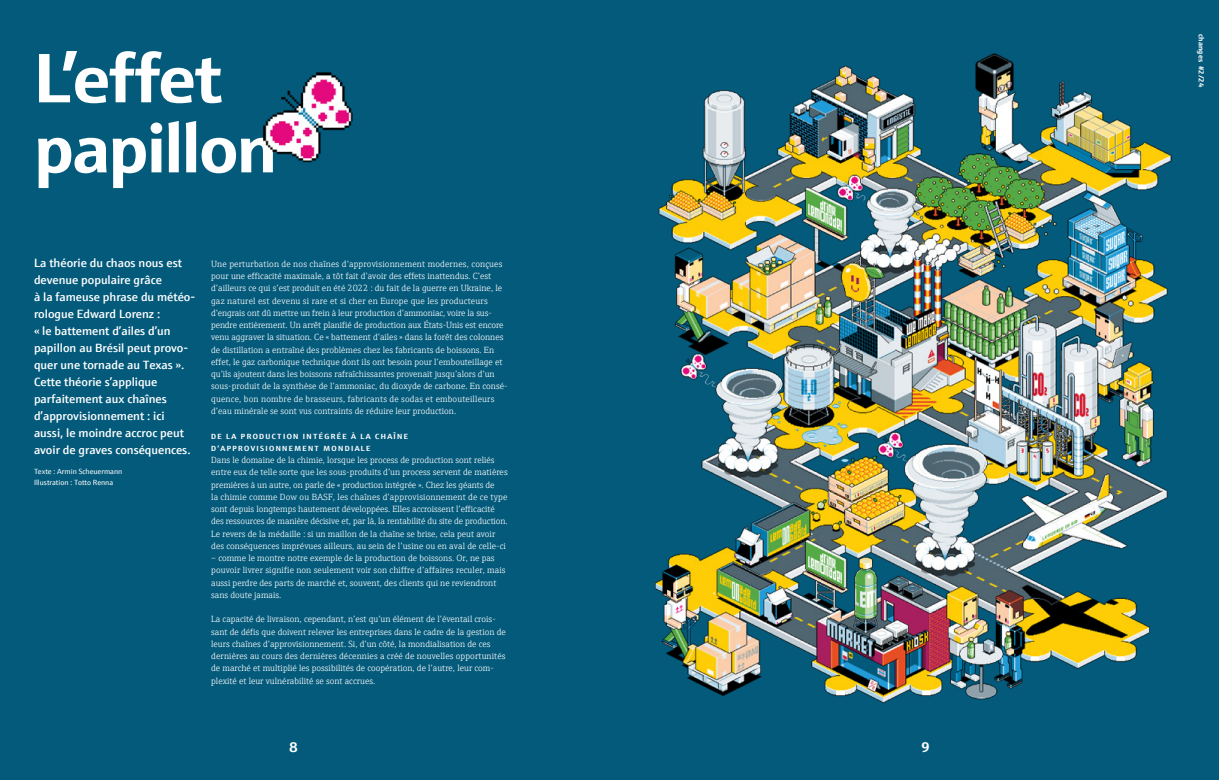
<style>
.page{position:relative;width:1219px;height:780px;background:#045a7b}
.page>*{position:absolute;margin:0;border:0;box-sizing:border-box;transform-origin:0 0}
.t1{font:700 70px/70px "E+H Sans";letter-spacing:-.02em;color:#fff}
.t2{font:700 14px "E+H Sans";color:#fff}
.t3{font:600 12px/17px "E+H Sans";color:#fff}
.t4{font:300 9px/12.2px "E+H Serif";color:#fff}
.t5{font:700 7.5px/12.2px "E+H Sans";letter-spacing:.18em;color:#fff}
.t6{font:7.5px/10.5px "E+H Sans";color:#fff}
.t7{font:700 7.5px "E+H Sans";letter-spacing:.01em;color:#fff}
</style>
<div class="page">
<img style="left:655px;top:53px;width:517px;height:651px">
<img style="left:263px;top:72px;width:90px;height:91px">
<h1 class="t1" style="left:34px;top:38px;width:245px">L’effet papillon</h1>
<p class="t3" style="left:34px;top:253px;width:163px">La théorie du chaos nous est devenue populaire grâce<br>à la fameuse phrase du météo&shy;rologue Edward Lorenz :<br>« le battement d’ailes d’un papillon au Brésil peut provo&shy;quer une tornade au Texas ».<br>Cette théorie s’applique parfaitement aux chaînes d’approvisionnement : ici aussi, le moindre accroc peut avoir de graves conséquences.</p>
<p class="t6" style="left:34px;top:466px;width:90px">Texte : Armin Scheuermann<br>Illustration : Totto Renna</p>
<p class="t4" style="left:211px;top:257px;width:298px">Une perturbation de nos chaînes d’approvisionnement modernes, conçues pour une efficacité maximale, a tôt fait d’avoir des effets inattendus. C’est d’ailleurs ce qui s’est produit en été 2022 : du fait de la guerre en Ukraine, le gaz naturel est devenu si rare et si cher en Europe que les producteurs d’engrais ont dû mettre un frein à leur production d’ammoniac, voire la sus&shy;pendre entièrement. Un arrêt planifié de production aux États-Unis est encore venu aggraver la situation. Ce « battement d’ailes » dans la forêt des colonnes de distillation a entraîné des problèmes chez les fabricants de boissons. En effet, le gaz carbonique technique dont ils ont besoin pour l’embouteillage et qu’ils ajoutent dans les boissons rafraîchissantes provenait jusqu’alors d’un sous-produit de la synthèse de l’ammoniac, du dioxyde de carbone. En consé&shy;quence, bon nombre de brasseurs, fabricants de sodas et embouteilleurs d’eau minérale se sont vus contraints de réduire leur production.</p>
<p class="t5" style="left:211px;top:429px;width:198px">DE LA PRODUCTION INTÉGRÉE À LA CHAÎNE<br>D’APPROVISIONNEMENT MONDIALE</p>
<p class="t4" style="left:211px;top:453px;width:298px">Dans le domaine de la chimie, lorsque les process de production sont reliés entre eux de telle sorte que les sous-produits d’un process servent de matières premières à un autre, on parle de « production intégrée ». Chez les géants de<br>la chimie comme Dow ou BASF, les chaînes d’approvisionnement de ce type sont depuis longtemps hautement développées. Elles accroissent l’efficacité des ressources de manière décisive et, par là, la rentabilité du site de production.<br>Le revers de la médaille : si un maillon de la chaîne se brise, cela peut avoir des conséquences imprévues ailleurs, au sein de l’usine ou en aval de celle-ci</p>
<p class="t4" style="left:211px;top:551px;width:296px">– comme le montre notre exemple de la production de boissons. Or, ne pas pouvoir livrer signifie non seulement voir son chiffre d’affaires reculer, mais aussi perdre des parts de marché et, souvent, des clients qui ne reviendront sans doute jamais.</p>
<p class="t4" style="left:211px;top:612px;width:296px">La capacité de livraison, cependant, n’est qu’un élément de l’éventail crois&shy;sant de défis que doivent relever les entreprises dans le cadre de la gestion de leurs chaînes d’approvisionnement. Si, d’un côté, la mondialisation de ces dernières au cours des dernières décennies a créé de nouvelles opportunités de marché et multiplié les possibilités de coopération, de l’autre, leur com&shy;plexité et leur vulnérabilité se sont accrues.</p>
<h2 class="t2" style="left:289px;top:735px;width:10px">8</h2>
<h2 class="t2" style="left:921px;top:735px;width:10px">9</h2>
<p class="t7" style="left:1207px;top:34px;width:54px;rotate:90deg">changes #2/24</p>
</div>
